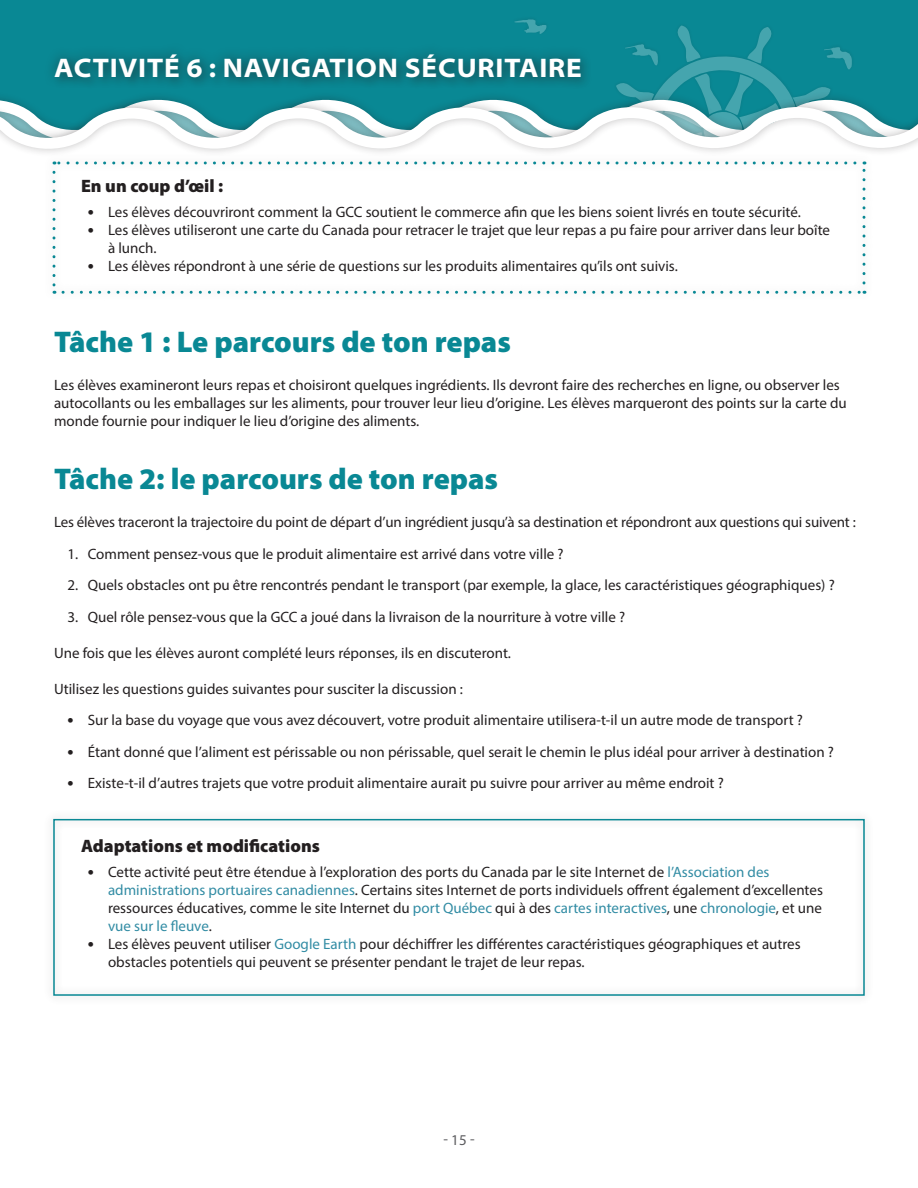
<style>
.page{position:relative;width:918px;height:1188px;background:#fff}
.page>*{position:absolute;margin:0;border:0;box-sizing:border-box;transform-origin:0 0}
.HEAD{font:900 30px "Myriad Pro";color:#098894}
.Activity_Head{font:700 semi-expanded 27px "Myriad Pro";letter-spacing:.03em;color:#fff}
.SUBHEAD{font:900 18px "Myriad Pro";color:#231f20}
.BODY{font:15px/18px "Myriad Pro";color:#231f20}
.t1{font:15px "Myriad Pro";color:#5c5c5f}
.s1{font-weight:700;font-size:18px}
.s2{color:#328ca4}
</style>
<div class="page">
<div style="left:0;top:0;width:918px;height:147px;background:#098894"></div>
<svg style="left:514px;top:19px;width:33px;height:15px"></svg>
<svg style="left:834px;top:47px;width:18px;height:22px"></svg>
<svg style="left:617px;top:25px;width:213px;height:60px"></svg>
<svg style="left:0;top:92px;width:918px;height:60px"></svg>
<svg style="left:0;top:142px;width:878px;height:152px"></svg>
<div style="left:53px;top:819px;width:812px;height:177px;border:2px solid #098894"></div>
<div style="left:43px;top:42px;width:549px;height:47px;background:#231f20;opacity:.52"></div>
<p class="Activity_Head" style="left:54px;top:50px;width:529px">ACTIVITÉ 6 : NAVIGATION SÉCURITAIRE</p>
<p class="SUBHEAD" style="left:81px;top:174px;width:144px">En un coup d’œil :</p>
<p class="BODY" style="left:88px;top:202px;width:715px"><span class="s1">•</span> Les élèves découvriront comment la GCC soutient le commerce afin que les biens soient livrés en toute sécurité.</p>
<p class="BODY" style="left:108px;top:220px;width:724px;text-indent:-20px"><span class="s1">•</span> Les élèves utiliseront une carte du Canada pour retracer le trajet que leur repas a pu faire pour arriver dans leur boîte à lunch.</p>
<p class="BODY" style="left:88px;top:256px;width:592px"><span class="s1">•</span> Les élèves répondront à une série de questions sur les produits alimentaires qu’ils ont suivis.</p>
<p class="HEAD" style="left:54px;top:321px;width:458px">Tâche 1 : Le parcours de ton repas</p>
<p class="BODY" style="left:54px;top:375px;width:794px">Les élèves examineront leurs repas et choisiront quelques ingrédients. Ils devront faire des recherches en ligne, ou observer les autocollants ou les emballages sur les aliments, pour trouver leur lieu d’origine. Les élèves marqueront des points sur la carte du monde fournie pour indiquer le lieu d’origine des aliments.</p>
<p class="HEAD" style="left:54px;top:459px;width:446px">Tâche 2: le parcours de ton repas</p>
<p class="BODY" style="left:54px;top:513px;width:803px">Les élèves traceront la trajectoire du point de départ d’un ingrédient jusqu’à sa destination et répondront aux questions qui suivent :</p>
<p class="BODY" style="left:68px;top:544px;width:498px">1. Comment pensez-vous que le produit alimentaire est arrivé dans votre ville ?</p>
<p class="BODY" style="left:68px;top:576px;width:769px">2. Quels obstacles ont pu être rencontrés pendant le transport (par exemple, la glace, les caractéristiques géographiques) ?</p>
<p class="BODY" style="left:68px;top:607px;width:559px">3. Quel rôle pensez-vous que la GCC a joué dans la livraison de la nourriture à votre ville ?</p>
<p class="BODY" style="left:54px;top:643px;width:459px">Une fois que les élèves auront complété leurs réponses, ils en discuteront.</p>
<p class="BODY" style="left:54px;top:679px;width:411px">Utilisez les questions guides suivantes pour susciter la discussion :</p>
<p class="BODY" style="left:68px;top:711px;width:737px"><span class="s1">•</span> Sur la base du voyage que vous avez découvert, votre produit alimentaire utilisera-t-il un autre mode de transport ?</p>
<p class="BODY" style="left:68px;top:742px;width:768px"><span class="s1">•</span> Étant donné que l’aliment est périssable ou non périssable, quel serait le chemin le plus idéal pour arriver à destination ?</p>
<p class="BODY" style="left:68px;top:774px;width:658px"><span class="s1">•</span> Existe-t-il d’autres trajets que votre produit alimentaire aurait pu suivre pour arriver au même endroit ?</p>
<p class="SUBHEAD" style="left:81px;top:834px;width:240px">Adaptations et modifications</p>
<p class="BODY" style="left:108px;top:862px;width:716px;text-indent:-20px"><span class="s1">•</span> Cette activité peut être étendue à l’exploration des ports du Canada par le site Internet de <span class="s2">l’Association des administrations portuaires canadiennes</span>. Certains sites Internet de ports individuels offrent également d’excellentes ressources éducatives, comme le site Internet du <span class="s2">port Québec</span> qui à des <span class="s2">cartes interactives</span>, une <span class="s2">chronologie</span>, et une <span class="s2">vue sur le fleuve</span>.</p>
<p class="BODY" style="left:108px;top:934px;width:694px;text-indent:-20px"><span class="s1">•</span> Les élèves peuvent utiliser <span class="s2">Google Earth</span> pour déchiffrer les différentes caractéristiques géographiques et autres obstacles potentiels qui peuvent se présenter pendant le trajet de leur repas.</p>
<p class="t1" style="left:443px;top:1131px;width:33px">- 15 -</p>
</div>
